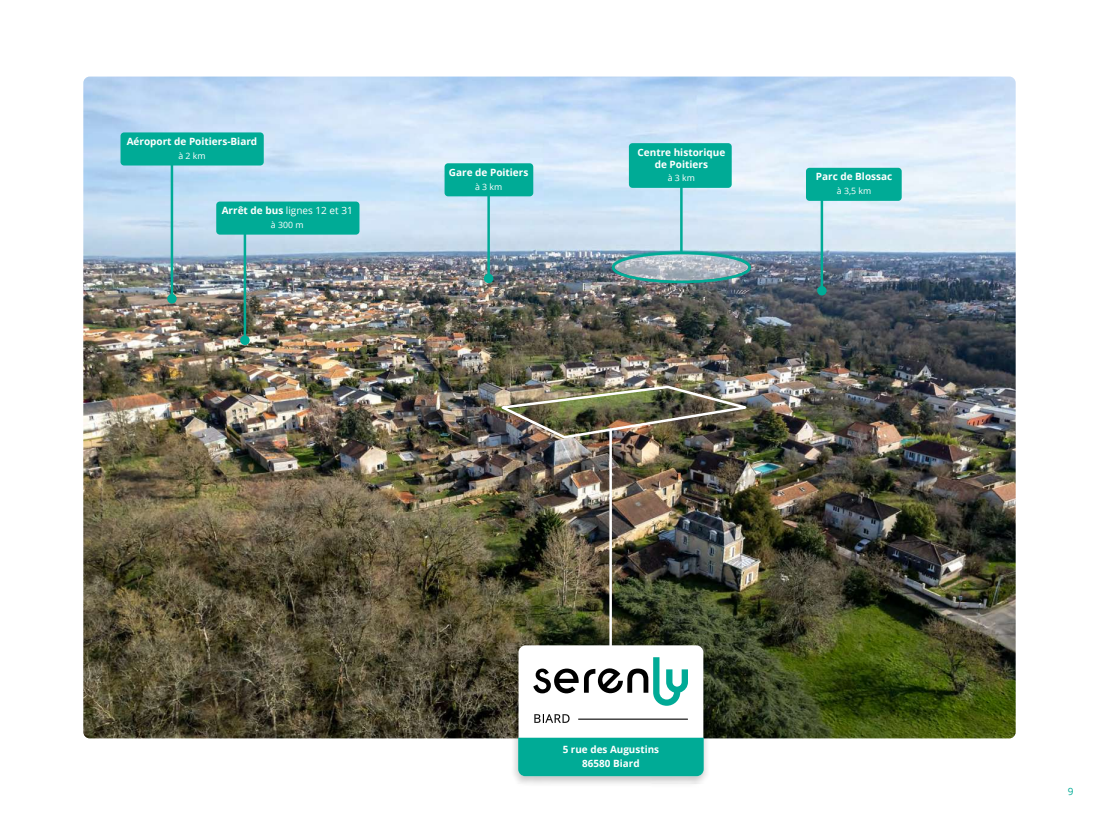
<style>
.page{position:relative;width:1099px;height:815px;background:#fff}
.page>*{position:absolute;margin:0;border:0;box-sizing:border-box;transform-origin:0 0}
.t1{font:700 10px/12px "Open Sans";color:#fff;text-align:center}
.t2{font:10px "Open Sans";color:#fff}
.t3{font:10px "Open Sans";color:#00ab96}
.t4{font:8.75px "Open Sans";color:#fff}
.s1{font-weight:700}
</style>
<div class="page">
<img style="left:83px;top:77px;width:932px;height:661px">
<hr style="left:171px;top:163px;width:2px;height:132px;background:#00ab96">
<div style="left:167px;top:294px;width:10px;height:10px;background:#00ab96;border-radius:50%"></div>
<div style="left:120px;top:132px;width:144px;height:34px;background:#00ab96;border-radius:4px"></div>
<hr style="left:680px;top:184px;width:2px;height:68px;background:#00ab96">
<svg style="left:613px;top:252px;width:136px;height:30px;background:#a4b9c0"></svg>
<div style="left:612px;top:252px;width:138px;height:31px;border:2px solid #00ab96;border-radius:50%"></div>
<hr style="left:244px;top:229px;width:2px;height:108px;background:#00ab96">
<div style="left:240px;top:336px;width:10px;height:9px;background:#00ab96;border-radius:50%"></div>
<hr style="left:487px;top:180px;width:3px;height:95px;background:#00ab96">
<div style="left:484px;top:274px;width:9px;height:9px;background:#00ab96;border-radius:50%"></div>
<hr style="left:820px;top:180px;width:3px;height:107px;background:#00ab96">
<div style="left:817px;top:286px;width:9px;height:9px;background:#00ab96;border-radius:50%"></div>
<div style="left:216px;top:202px;width:143px;height:33px;background:#00ab96;border-radius:4px"></div>
<img style="left:499px;top:384px;width:258px;height:56px">
<div style="left:629px;top:143px;width:102px;height:45px;background:#00ab96;border-radius:4px"></div>
<div style="left:806px;top:168px;width:95px;height:33px;background:#00ab96;border-radius:4px"></div>
<div style="left:444px;top:163px;width:89px;height:33px;background:#00ab96;border-radius:4px"></div>
<hr style="left:609px;top:430px;width:3px;height:217px;background:#fff">
<div style="left:510px;top:641px;width:201px;height:147px;background:#000;opacity:.25"></div>
<div style="left:518px;top:645px;width:185px;height:131px;background:#fff;border-radius:7px"></div>
<div style="left:518px;top:738px;width:185px;height:38px;background:#00ab96"></div>
<svg style="left:534px;top:714px;width:35px;height:9px"></svg>
<hr style="left:578px;top:719px;width:110px;height:1px;background:#000">
<svg style="left:533px;top:669px;width:45px;height:24px"></svg>
<svg style="left:584px;top:657px;width:104px;height:49px"></svg>
<p class="t1" style="left:127px;top:135px;width:132px">Aéroport de Poitiers-Biard</p>
<p class="t4" style="left:178px;top:150px;width:29px">à 2 km</p>
<p class="t2" style="left:222px;top:204px;width:133px"><span class="s1">Arrêt de bus</span> lignes 12 et 31</p>
<p class="t4" style="left:271px;top:219px;width:34px">à 300 m</p>
<p class="t1" style="left:449px;top:166px;width:81px">Gare de Poitiers</p>
<p class="t4" style="left:475px;top:181px;width:29px">à 3 km</p>
<p class="t1" style="left:637px;top:146px;width:89px">Centre historique de Poitiers</p>
<p class="t4" style="left:667px;top:172px;width:29px">à 3 km</p>
<p class="t1" style="left:815px;top:171px;width:78px">Parc de Blossac</p>
<p class="t4" style="left:836px;top:185px;width:36px">à 3,5 km</p>
<p class="t1" style="left:562px;top:742px;width:98px;line-height:13.8px">5 rue des Augustins<br>86580 Biard</p>
<p class="t3" style="left:1067px;top:785px;width:7px">9</p>
</div>
